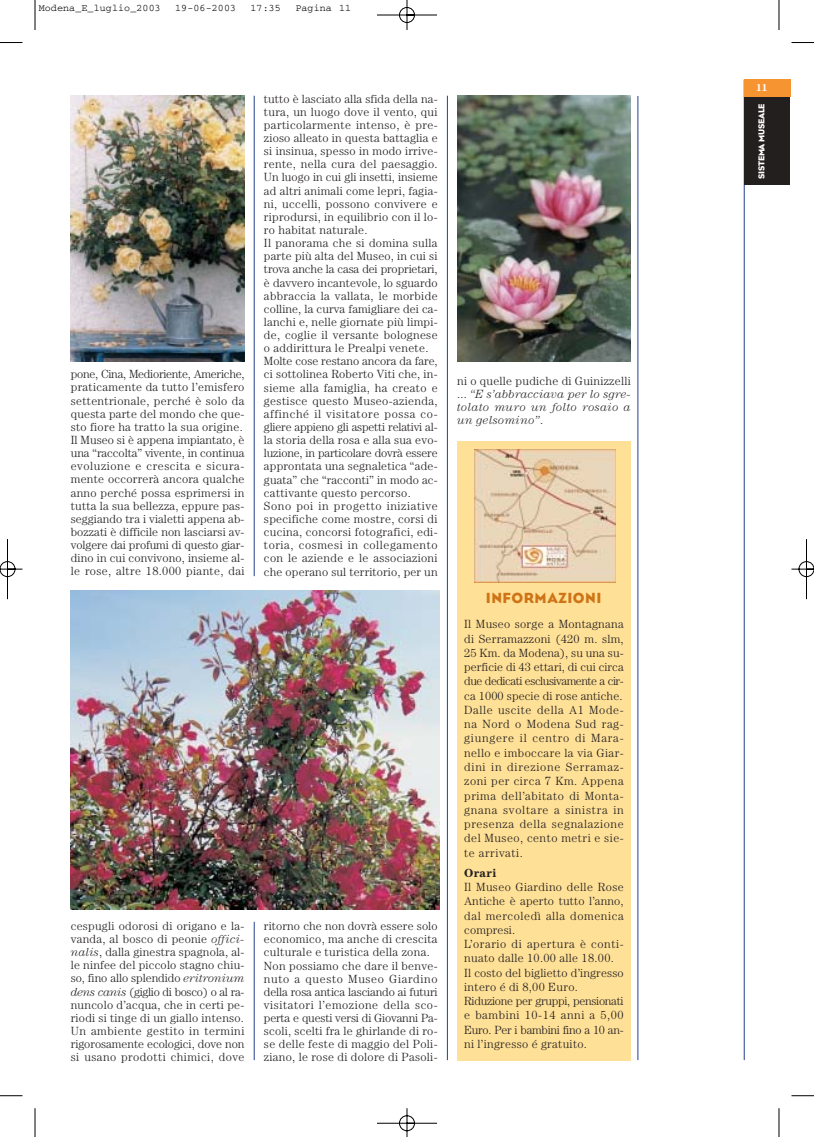
<style>
.page{position:relative;width:814px;height:1137px;background:#fff}
.page>*{position:absolute;margin:0;border:0;box-sizing:border-box;transform-origin:0 0}
.t1{font:15px "Eagle";letter-spacing:.035em;color:#cf7317}
.t2{font:300 11.88px/13.1px "Century";letter-spacing:.02em;color:#231f1f}
.t3{font:italic 300 11.88px/13.1px "Century";letter-spacing:.03em;color:#231f1f;text-align:justify}
.t4{font:700 11.88px "Century";letter-spacing:.03em;color:#231f1f}
.t5{font:10px "Courier";letter-spacing:.01em;color:#000}
.t6{font:700 10px "Century";color:#fff}
.t7{font:8.75px "Eagle";letter-spacing:-.035em;color:#fff}
.s1{font-style:italic}
.s2{font-style:normal}
</style>
<div class="page">
<img style="left:0;top:0;width:814px;height:1136px">
<p class="t5" style="left:39px;top:5px;width:123px">Modena_E_luglio_2003</p>
<p class="t5" style="left:175px;top:5px;width:62px">19-06-2003</p>
<p class="t5" style="left:250px;top:5px;width:32px">17:35</p>
<p class="t5" style="left:295px;top:5px;width:57px">Pagina 11</p>
<p class="t2" style="left:71px;top:368px;width:175px">pone, Cina, Medioriente, Americhe, praticamente da tutto l’emisfero settentrionale, perché è solo da questa parte del mondo che que&shy;sto fiore ha tratto la sua origine.<br>Il Museo si è appena impiantato, è una “raccolta” vivente, in continua evoluzione e crescita e sicura&shy;mente occorrerà ancora qualche anno perché possa esprimersi in tutta la sua bellezza, eppure pas&shy;seggiando tra i vialetti appena ab&shy;bozzati è difficile non lasciarsi av&shy;volgere dai profumi di questo giar&shy;dino in cui convivono, insieme al&shy;le rose, altre 18.000 piante, dai</p>
<p class="t2" style="left:264px;top:93px;width:175px">tutto è lasciato alla sfida della na&shy;tura, un luogo dove il vento, qui particolarmente intenso, è pre&shy;zioso alleato in questa battaglia e si insinua, spesso in modo irrive&shy;rente, nella cura del paesaggio.<br>Un luogo in cui gli insetti, insieme ad altri animali come lepri, fagia&shy;ni, uccelli, possono convivere e riprodursi, in equilibrio con il lo&shy;ro habitat naturale.<br>Il panorama che si domina sulla parte più alta del Museo, in cui si trova anche la casa dei proprietari, è davvero incantevole, lo sguardo abbraccia la vallata, le morbide colline, la curva famigliare dei ca&shy;lanchi e, nelle giornate più limpi&shy;de, coglie il versante bolognese o addirittura le Prealpi venete.<br>Molte cose restano ancora da fare, ci sottolinea Roberto Viti che, in&shy;sieme alla famiglia, ha creato e gestisce questo Museo-azienda, affinché il visitatore possa co&shy;gliere appieno gli aspetti relativi al&shy;la storia della rosa e alla sua evo&shy;luzione, in particolare dovrà essere approntata una segnaletica “ade&shy;guata” che “racconti” in modo ac&shy;cattivante questo percorso.<br>Sono poi in progetto iniziative specifiche come mostre, corsi di cucina, concorsi fotografici, edi&shy;toria, cosmesi in collegamento con le aziende e le associazioni che operano sul territorio, per un</p>
<p class="t2" style="left:71px;top:920px;width:175px;text-align:justify">cespugli odorosi di origano e la&shy;vanda, al bosco di peonie <span class="s1">offici&shy;nalis</span>, dalla ginestra spagnola, al&shy;le ninfee del piccolo stagno chiu&shy;so, fino allo splendido <span class="s1">eritronium dens canis</span> (giglio di bosco) o al ra&shy;nuncolo d’acqua, che in certi pe&shy;riodi si tinge di un giallo intenso.<br>Un ambiente gestito in termini rigorosamente ecologici, dove non si usano prodotti chimici, dove</p>
<p class="t2" style="left:264px;top:920px;width:175px">ritorno che non dovrà essere solo economico, ma anche di crescita culturale e turistica della zona.<br>Non possiamo che dare il benve&shy;nuto a questo Museo Giardino della rosa antica lasciando ai futuri visitatori l’emozione della sco&shy;perta e questi versi di Giovanni Pa&shy;scoli, scelti fra le ghirlande di ro&shy;se delle feste di maggio del Poli&shy;ziano, le rose di dolore di Pasoli-</p>
<p class="t3" style="left:457px;top:375px;width:175px"><span class="s2">ni o quelle pudiche di Guinizzelli ...</span> “E s’abbracciava per lo sgre&shy;tolato muro un folto rosaio a un gelsomino”<span class="s2">.</span></p>
<p class="t1" style="left:486px;top:593px;width:117px">INFORMAZIONI</p>
<p class="t2" style="left:464px;top:618px;width:161px;line-height:14.2px;text-align:justify">Il Museo sorge a Montagnana di Serramazzoni (420 m. slm, 25 Km. da Modena), su una su&shy;perficie di 43 ettari, di cui circa due dedicati esclusivamente a cir&shy;ca 1000 specie di rose antiche.<br>Dalle uscite della A1 Mode&shy;na Nord o Modena Sud rag&shy;giungere il centro di Mara&shy;nello e imboccare la via Giar&shy;dini in direzione Serramaz&shy;zoni per circa 7 Km. Appena prima dell’abitato di Monta&shy;gnana svoltare a sinistra in presenza della segnalazione del Museo, cento metri e sie&shy;te arrivati.</p>
<p class="t4" style="left:464px;top:868px;width:34px">Orari</p>
<p class="t2" style="left:464px;top:880px;width:161px;line-height:14.2px">Il Museo Giardino delle Rose<br>Antiche è aperto tutto l’anno, dal mercoledì alla domenica compresi.<br>L’orario di apertura è conti&shy;nuato dalle 10.00 alle 18.00.<br>Il costo del biglietto d’ingresso intero é di 8,00 Euro.<br>Riduzione per gruppi, pensionati e bambini 10-14 anni a 5,00<br>Euro. Per i bambini fino a 10 an&shy;ni l’ingresso é gratuito.</p>
<p class="t6" style="left:756px;top:84px;width:13px">11</p>
<p class="t7" style="left:759px;top:178px;width:76px;rotate:-90deg">SISTEMA MUSEALE</p>
</div>
